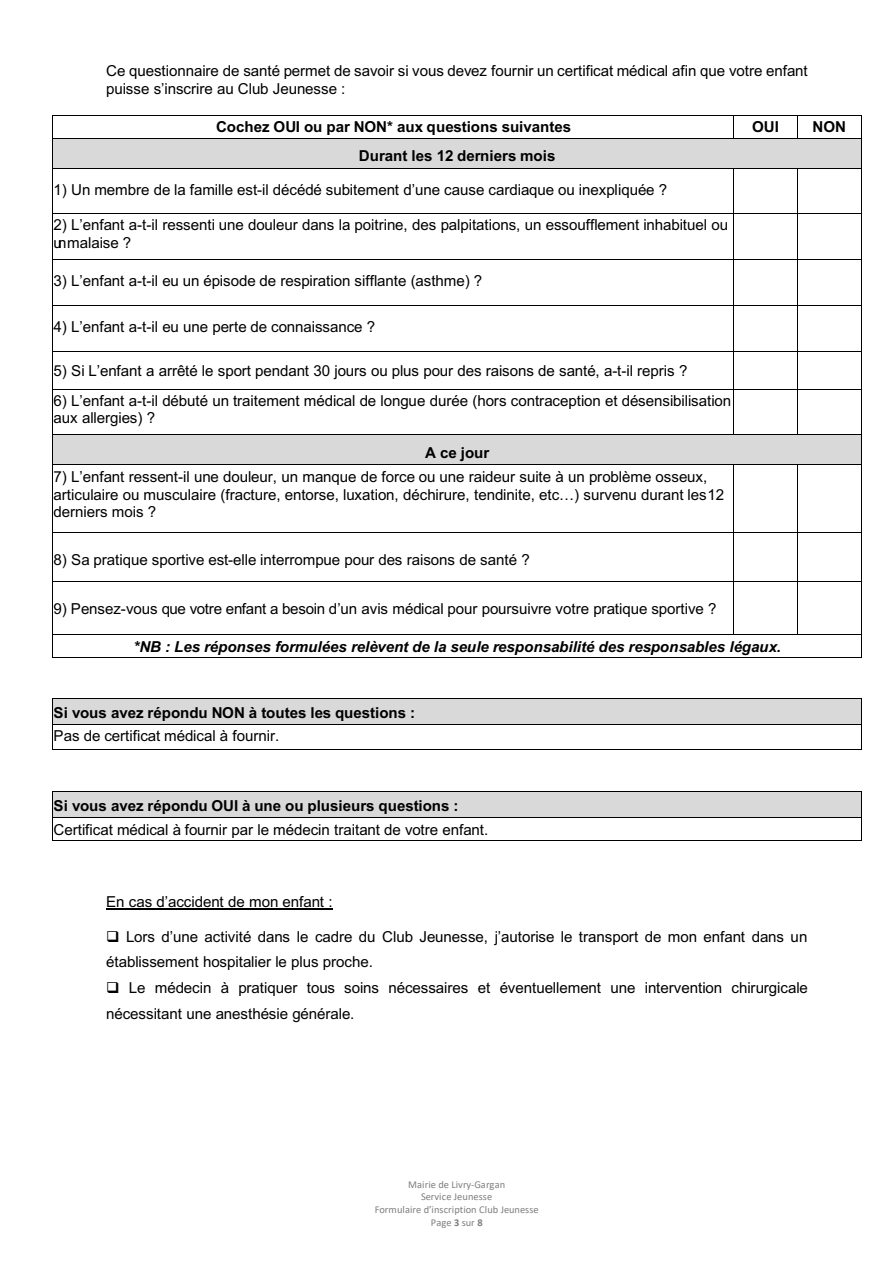
<style>
.page{position:relative;width:893px;height:1263px;background:#fff}
.page>*{position:absolute;margin:0;border:0;box-sizing:border-box;transform-origin:0 0}
.t1{font:15.15px/17.2px "Arial";letter-spacing:-.01em;color:#000}
.t2{font:700 15.15px/23.4px "Arial";letter-spacing:-.01em;color:#000}
.t3{font:italic 700 15.15px "Arial";letter-spacing:-.01em;color:#000}
.t4{font:10.5px/12.8px "Calibri";letter-spacing:-.005em;color:#7f7f7f;text-align:center}
.s1{font-weight:400}
.s2{font-weight:700}
</style>
<div class="page">
<hr style="left:53px;top:115px;width:680px;height:1px;background:#000">
<hr style="left:734px;top:115px;width:63px;height:1px;background:#000">
<hr style="left:797px;top:115px;width:64px;height:1px;background:#000">
<div style="left:54px;top:139px;width:807px;height:29px;background:#d9d9d9"></div>
<hr style="left:53px;top:138px;width:680px;height:1px;background:#000">
<svg style="left:733px;top:115px;width:1px;height:24px"></svg>
<hr style="left:734px;top:138px;width:63px;height:1px;background:#000">
<svg style="left:797px;top:116px;width:1px;height:22px"></svg>
<hr style="left:797px;top:138px;width:64px;height:1px;background:#000">
<svg style="left:53px;top:139px;width:1px;height:29px"></svg>
<hr style="left:53px;top:168px;width:680px;height:1px;background:#000">
<hr style="left:734px;top:168px;width:63px;height:1px;background:#000">
<hr style="left:797px;top:168px;width:64px;height:1px;background:#000">
<svg style="left:861px;top:115px;width:1px;height:53px"></svg>
<hr style="left:53px;top:168px;width:1px;height:45px;background:#000">
<hr style="left:733px;top:168px;width:1px;height:45px;background:#000">
<hr style="left:797px;top:168px;width:1px;height:45px;background:#000">
<hr style="left:861px;top:168px;width:1px;height:45px;background:#000">
<hr style="left:53px;top:213px;width:680px;height:1px;background:#000">
<hr style="left:734px;top:213px;width:63px;height:1px;background:#000">
<hr style="left:797px;top:213px;width:64px;height:1px;background:#000">
<hr style="left:53px;top:214px;width:1px;height:45px;background:#000">
<hr style="left:733px;top:214px;width:1px;height:45px;background:#000">
<hr style="left:797px;top:214px;width:1px;height:45px;background:#000">
<hr style="left:861px;top:214px;width:1px;height:45px;background:#000">
<hr style="left:53px;top:259px;width:680px;height:1px;background:#000">
<hr style="left:734px;top:259px;width:63px;height:1px;background:#000">
<hr style="left:797px;top:259px;width:64px;height:1px;background:#000">
<hr style="left:53px;top:260px;width:1px;height:45px;background:#000">
<hr style="left:733px;top:260px;width:1px;height:45px;background:#000">
<hr style="left:797px;top:260px;width:1px;height:45px;background:#000">
<hr style="left:861px;top:260px;width:1px;height:45px;background:#000">
<hr style="left:53px;top:305px;width:680px;height:1px;background:#000">
<hr style="left:734px;top:305px;width:63px;height:1px;background:#000">
<hr style="left:797px;top:305px;width:64px;height:1px;background:#000">
<hr style="left:53px;top:306px;width:1px;height:45px;background:#000">
<hr style="left:733px;top:306px;width:1px;height:45px;background:#000">
<hr style="left:797px;top:306px;width:1px;height:45px;background:#000">
<hr style="left:861px;top:306px;width:1px;height:45px;background:#000">
<hr style="left:53px;top:351px;width:680px;height:1px;background:#000">
<hr style="left:734px;top:351px;width:63px;height:1px;background:#000">
<hr style="left:797px;top:351px;width:64px;height:1px;background:#000">
<hr style="left:53px;top:351px;width:1px;height:38px;background:#000">
<hr style="left:733px;top:351px;width:1px;height:38px;background:#000">
<hr style="left:797px;top:351px;width:1px;height:38px;background:#000">
<hr style="left:861px;top:351px;width:1px;height:38px;background:#000">
<hr style="left:53px;top:389px;width:680px;height:1px;background:#000">
<hr style="left:734px;top:389px;width:63px;height:1px;background:#000">
<hr style="left:797px;top:389px;width:64px;height:1px;background:#000">
<hr style="left:53px;top:390px;width:1px;height:44px;background:#000">
<hr style="left:733px;top:390px;width:1px;height:44px;background:#000">
<hr style="left:797px;top:390px;width:1px;height:44px;background:#000">
<hr style="left:861px;top:390px;width:1px;height:44px;background:#000">
<div style="left:54px;top:435px;width:807px;height:29px;background:#d9d9d9"></div>
<hr style="left:53px;top:434px;width:680px;height:1px;background:#000">
<hr style="left:734px;top:434px;width:63px;height:1px;background:#000">
<hr style="left:797px;top:434px;width:64px;height:1px;background:#000">
<svg style="left:53px;top:435px;width:1px;height:29px"></svg>
<hr style="left:53px;top:464px;width:680px;height:1px;background:#000">
<hr style="left:734px;top:464px;width:63px;height:1px;background:#000">
<hr style="left:797px;top:464px;width:64px;height:1px;background:#000">
<svg style="left:861px;top:434px;width:1px;height:31px"></svg>
<hr style="left:53px;top:465px;width:1px;height:67px;background:#000">
<hr style="left:733px;top:465px;width:1px;height:67px;background:#000">
<hr style="left:797px;top:465px;width:1px;height:67px;background:#000">
<hr style="left:861px;top:465px;width:1px;height:67px;background:#000">
<hr style="left:53px;top:532px;width:680px;height:1px;background:#000">
<hr style="left:734px;top:532px;width:63px;height:1px;background:#000">
<hr style="left:797px;top:532px;width:64px;height:1px;background:#000">
<hr style="left:53px;top:533px;width:1px;height:48px;background:#000">
<hr style="left:733px;top:533px;width:1px;height:48px;background:#000">
<hr style="left:797px;top:533px;width:1px;height:48px;background:#000">
<hr style="left:861px;top:533px;width:1px;height:48px;background:#000">
<hr style="left:53px;top:581px;width:680px;height:1px;background:#000">
<hr style="left:734px;top:581px;width:63px;height:1px;background:#000">
<hr style="left:797px;top:581px;width:64px;height:1px;background:#000">
<hr style="left:53px;top:581px;width:1px;height:53px;background:#000">
<hr style="left:733px;top:581px;width:1px;height:53px;background:#000">
<hr style="left:797px;top:581px;width:1px;height:53px;background:#000">
<hr style="left:861px;top:581px;width:1px;height:53px;background:#000">
<hr style="left:53px;top:634px;width:680px;height:1px;background:#000">
<hr style="left:734px;top:634px;width:63px;height:1px;background:#000">
<hr style="left:797px;top:634px;width:64px;height:1px;background:#000">
<hr style="left:54px;top:657px;width:807px;height:1px;background:#000">
<svg style="left:861px;top:634px;width:1px;height:24px"></svg>
<div style="left:54px;top:699px;width:807px;height:25px;background:#d9d9d9"></div>
<hr style="left:54px;top:698px;width:807px;height:1px;background:#000">
<hr style="left:53px;top:724px;width:808px;height:1px;background:#000">
<svg style="left:53px;top:698px;width:1px;height:52px"></svg>
<hr style="left:54px;top:750px;width:807px;height:1px;background:#000">
<svg style="left:861px;top:698px;width:1px;height:52px"></svg>
<div style="left:54px;top:791px;width:807px;height:26px;background:#d9d9d9"></div>
<hr style="left:54px;top:791px;width:807px;height:1px;background:#000">
<hr style="left:53px;top:817px;width:808px;height:1px;background:#000">
<svg style="left:53px;top:791px;width:1px;height:26px"></svg>
<hr style="left:53px;top:840px;width:808px;height:1px;background:#000">
<svg style="left:861px;top:791px;width:1px;height:50px"></svg>
<hr style="left:106px;top:908px;width:226px;height:1px;background:#000">
<p class="t1" style="left:106px;top:62px;width:703px">Ce questionnaire de santé permet de savoir si vous devez fournir un certificat médical afin que votre enfant puisse s’inscrire au Club Jeunesse :</p>
<p class="t2" style="left:216px;top:116px;width:357px">Cochez OUI ou par NON* aux questions suivantes</p>
<p class="t2" style="left:752px;top:116px;width:28px">OUI</p>
<p class="t2" style="left:813px;top:116px;width:35px">NON</p>
<p class="t2" style="left:359px;top:144px;width:198px">Durant les 12 derniers mois</p>
<p class="t1" style="left:54px;top:181px;width:615px">1) Un membre de la famille est-il décédé subitement d’une cause cardiaque ou inexpliquée ?</p>
<p class="t1" style="left:54px;top:216px;width:676px">2) L’enfant a-t-il ressenti une douleur dans la poitrine, des palpitations, un essoufflement inhabituel ou unmalaise ?</p>
<p class="t1" style="left:54px;top:272px;width:430px">3) L’enfant a-t-il eu un épisode de respiration sifflante (asthme) ?</p>
<p class="t1" style="left:54px;top:318px;width:323px">4) L’enfant a-t-il eu une perte de connaissance ?</p>
<p class="t1" style="left:54px;top:361px;width:635px">5) Si L’enfant a arrêté le sport pendant 30 jours ou plus pour des raisons de santé, a-t-il repris ?</p>
<p class="t1" style="left:54px;top:392px;width:679px">6) L’enfant a-t-il débuté un traitement médical de longue durée (hors contraception et désensibilisation aux allergies) ?</p>
<p class="t2" style="left:425px;top:441px;width:66px">A ce jour</p>
<p class="t1" style="left:54px;top:468px;width:672px">7) L’enfant ressent-il une douleur, un manque de force ou une raideur suite à un problème osseux, articulaire ou musculaire (fracture, entorse, luxation, déchirure, tendinite, etc…) survenu durant les12 derniers mois ?</p>
<p class="t1" style="left:54px;top:551px;width:478px">8) Sa pratique sportive est-elle interrompue pour des raisons de santé ?</p>
<p class="t1" style="left:54px;top:599px;width:664px">9) Pensez-vous que votre enfant a besoin d’un avis médical pour poursuivre votre pratique sportive ?</p>
<p class="t3" style="left:134px;top:636px;width:649px">*NB : Les réponses formulées relèvent de la seule responsabilité des responsables légaux.</p>
<p class="t2" style="left:54px;top:701px;width:363px">Si vous avez répondu NON à toutes les questions :<br><span class="s1">Pas de certificat médical à fournir.</span></p>
<p class="t1" style="left:54px;top:793px;width:436px;line-height:24.2px"><span class="s2">Si vous avez répondu OUI à une ou plusieurs questions :<br></span>Certificat médical à fournir par le médecin traitant de votre enfant.</p>
<p class="t1" style="left:106px;top:893px;width:228px">En cas d’accident de mon enfant :</p>
<p class="t1" style="left:106px;top:923px;width:703px;line-height:26px">❑ Lors d’une activité dans le cadre du Club Jeunesse, j’autorise le transport de mon enfant dans un établissement hospitalier le plus proche.</p>
<p class="t1" style="left:106px;top:975px;width:703px;line-height:26px">❑ Le médecin à pratiquer tous soins nécessaires et éventuellement une intervention chirurgicale nécessitant une anesthésie générale.</p>
<p class="t4" style="left:375px;top:1178px;width:165px">Mairie de Livry-Gargan<br>Service Jeunesse<br>Formulaire d’inscription Club Jeunesse<br>Page <span class="s2">3</span> sur <span class="s2">8</span></p>
</div>
